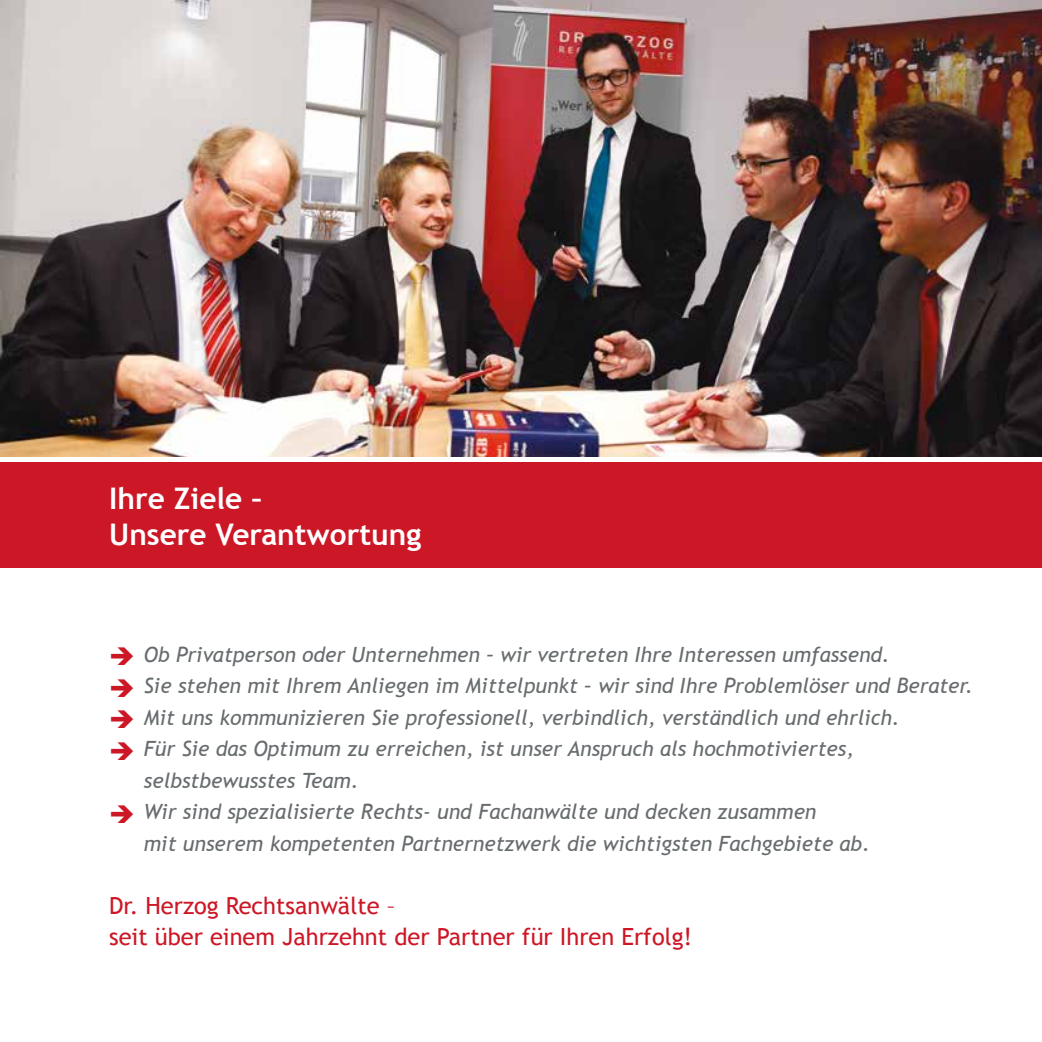
<style>
.page{position:relative;width:1042px;height:1042px;background:#fff}
.page>*{position:absolute;margin:0;border:0;box-sizing:border-box;transform-origin:0 0}
.t1{font:700 29.75px/35.7px "Trebuchet MS";color:#fff}
.t2{font:23.62px/31.5px "Trebuchet MS";color:#cc1726}
.t3{font:italic 21px/31.5px "Trebuchet MS";color:#676c6e}
.s1{color:#cc1726}
</style>
<div class="page">
<div style="left:0;top:462px;width:1042px;height:105px;background:#cc1726"></div>
<img style="left:0;top:0;width:1042px;height:456px">
<h1 class="t1" style="left:109px;top:480px;width:314px">Ihre Ziele –<br>Unsere Verantwortung</h1>
<p class="t3" style="left:109px;top:639px;width:782px"><span class="s1">➔</span> Ob Privatperson oder Unternehmen – wir vertreten Ihre Interessen umfassend.</p>
<p class="t3" style="left:109px;top:670px;width:865px"><span class="s1">➔</span> Sie stehen mit Ihrem Anliegen im Mittelpunkt – wir sind Ihre Problemlöser und Berater.</p>
<p class="t3" style="left:109px;top:702px;width:792px"><span class="s1">➔</span> Mit uns kommunizieren Sie professionell, verbindlich, verständlich und ehrlich.</p>
<p class="t3" style="left:144px;top:733px;width:711px;text-indent:-35px"><span class="s1">➔</span> Für Sie das Optimum zu erreichen, ist unser Anspruch als hochmotiviertes, selbstbewusstes Team.</p>
<p class="t3" style="left:144px;top:796px;width:727px;text-indent:-35px"><span class="s1">➔</span> Wir sind spezialisierte Rechts- und Fachanwälte und decken zusammen<br>mit unserem kompetenten Partnernetzwerk die wichtigsten Fachgebiete ab.</p>
<p class="t2" style="left:109px;top:890px;width:584px">Dr. Herzog Rechtsanwälte –<br>seit über einem Jahrzehnt der Partner für Ihren Erfolg!</p>
</div>
